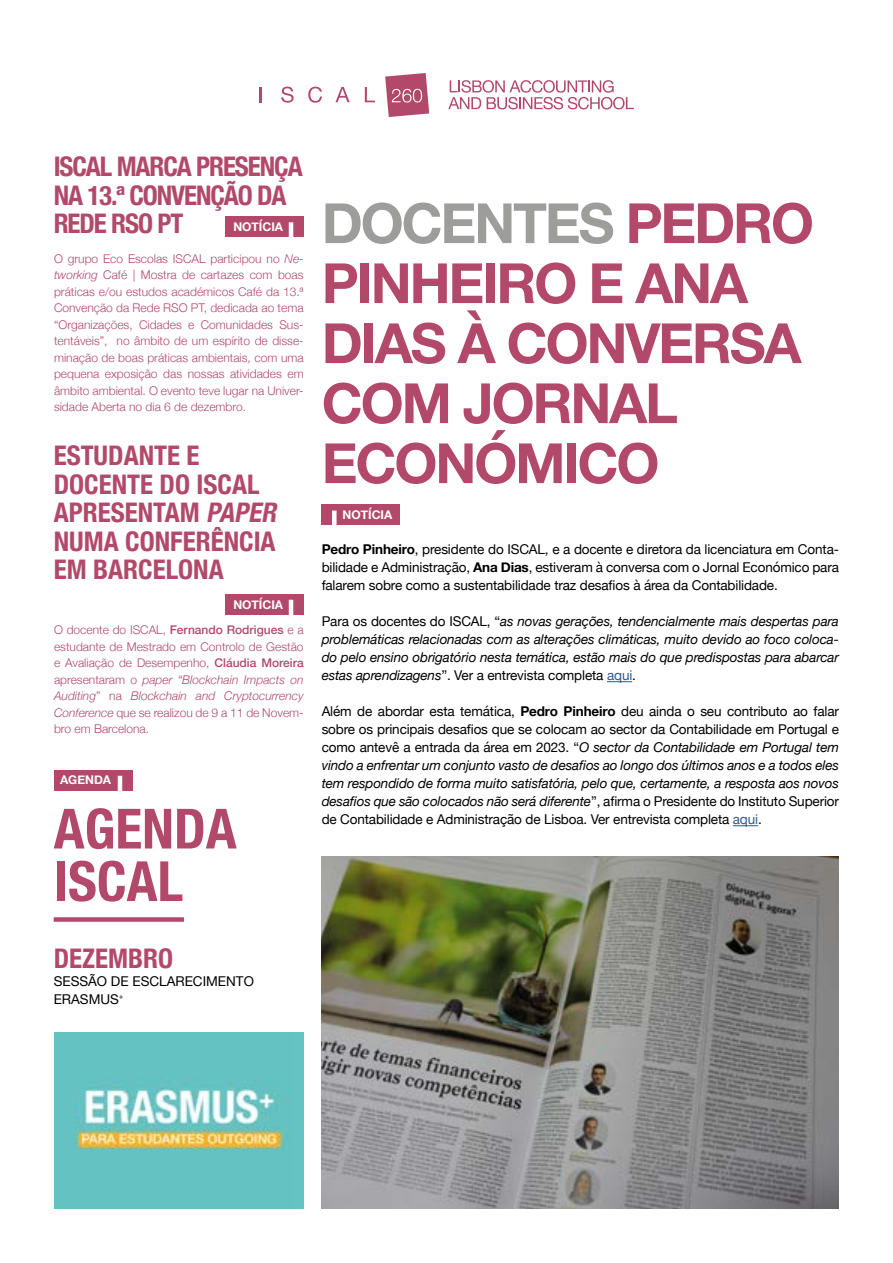
<style>
.page{position:relative;width:893px;height:1263px;background:#fff}
.page>*{position:absolute;margin:0;border:0;box-sizing:border-box;transform-origin:0 0}
.t1{font:700 55.5px/60px "Helvetica Neue";letter-spacing:-.04em;color:#b2496a}
.t2{font:700 condensed 55.5px/52.5px "Helvetica Neue";color:#b2496a}
.t3{font:700 condensed 27px/28.5px "Helvetica Neue";color:#b2496a}
.t4{font:700 condensed 27px/28.5px "Helvetica Neue";letter-spacing:-.04em;color:#b2496a}
.t5{font:13.5px/18px "Helvetica Neue";letter-spacing:-.01em;color:#000;text-align:justify}
.t6{font:italic 13.5px/18px "Helvetica Neue";letter-spacing:-.01em;color:#000;text-align:justify}
.t7{font:300 12px/16.5px "Helvetica Neue";color:#b2496a;text-align:justify}
.t8{font:700 12px "Helvetica Neue";color:#fff}
.s1{font-style:italic}
.s2{font-weight:500}
.s3{color:#9d9d9c}
.s4{font-weight:700}
.s5{font-style:normal}
.s6{font-style:normal;color:#275b9b}
.s7{color:#275b9b}
</style>
<div class="page">
<svg style="left:448px;top:80px;width:186px;height:29px"></svg>
<svg style="left:259px;top:87px;width:2px;height:15px"></svg>
<svg style="left:281px;top:87px;width:13px;height:16px"></svg>
<svg style="left:308px;top:87px;width:14px;height:16px"></svg>
<svg style="left:365px;top:87px;width:10px;height:15px"></svg>
<svg style="left:335px;top:87px;width:15px;height:15px"></svg>
<svg style="left:385px;top:73px;width:44px;height:44px;background:#c16e88"></svg>
<div style="left:322px;top:504px;width:78px;height:21px;background:#b2496a"></div>
<div style="left:332px;top:510px;width:5px;height:16px;background:#fff"></div>
<svg style="left:607px;top:681px;width:25px;height:1px"></svg>
<svg style="left:733px;top:825px;width:25px;height:1px"></svg>
<img style="left:322px;top:857px;width:517px;height:352px">
<div style="left:54px;top:770px;width:79px;height:20px;background:#b2496a"></div>
<hr style="left:118px;top:776px;width:4px;height:16px;background:#fff">
<div style="left:54px;top:917px;width:130px;height:5px;background:#b2496a"></div>
<img style="left:54px;top:1033px;width:250px;height:176px">
<div style="left:225px;top:594px;width:79px;height:20px;background:#b2496a"></div>
<hr style="left:289px;top:600px;width:4px;height:15px;background:#fff">
<div style="left:225px;top:216px;width:79px;height:21px;background:#b2496a"></div>
<hr style="left:289px;top:222px;width:4px;height:16px;background:#fff">
<h2 class="t4" style="left:54px;top:151px;width:250px">ISCAL MARCA PRESENÇA<br>NA 13.ª CONVENÇÃO DA<br>REDE RSO PT</h2>
<p class="t8" style="left:233px;top:217px;width:51px">NOTÍCIA</p>
<p class="t7" style="left:54px;top:249px;width:251px">O grupo Eco Escolas ISCAL participou no <span class="s1">Ne&shy;tworking</span> Café | Mostra de cartazes com boas práticas e/ou estudos académicos Café da 13.ª Convenção da Rede RSO PT, dedicada ao tema “Organizações, Cidades e Comunidades Sus&shy;tentáveis”, no âmbito de um espírito de disse&shy;minação de boas práticas ambientais, com uma pequena exposição das nossas atividades em âmbito ambiental. O evento teve lugar na Univer&shy;sidade Aberta no dia 6 de dezembro.</p>
<h2 class="t3" style="left:54px;top:439px;width:231px">ESTUDANTE E<br>DOCENTE DO ISCAL<br>APRESENTAM <span class="s1">PAPER<br></span>NUMA CONFERÊNCIA<br>EM BARCELONA</h2>
<p class="t8" style="left:233px;top:595px;width:51px">NOTÍCIA</p>
<p class="t7" style="left:54px;top:621px;width:251px">O docente do ISCAL, <span class="s2">Fernando Rodrigues</span> e a estudante de Mestrado em Controlo de Gestão e Avaliação de Desempenho, <span class="s2">Cláudia Moreira </span>apresentaram o <span class="s1">paper “Blockchain Impacts on Auditing</span>” na <span class="s1">Blockchain and Cryptocurrency Conference</span> que se realizou de 9 a 11 de Novem&shy;bro em Barcelona.</p>
<p class="t8" style="left:60px;top:770px;width:53px">AGENDA</p>
<h1 class="t2" style="left:54px;top:799px;width:184px">AGENDA<br>ISCAL</h1>
<h1 class="t1" style="left:322px;top:195px;width:494px"><span class="s3">DOCENTES</span> PEDRO<br>PINHEIRO E ANA<br>DIAS À CONVERSA<br>COM JORNAL<br>ECONÓMICO</h1>
<p class="t8" style="left:343px;top:505px;width:51px">NOTÍCIA</p>
<p class="t5" style="left:322px;top:541px;width:519px"><span class="s4">Pedro Pinheiro</span>, presidente do ISCAL, e a docente e diretora da licenciatura em Conta&shy;bilidade e Administração, <span class="s4">Ana Dias</span>, estiveram à conversa com o Jornal Económico para falarem sobre como a sustentabilidade traz desafios à área da Contabilidade.</p>
<p class="t6" style="left:322px;top:613px;width:519px"><span class="s5">Para os docentes do ISCAL, “</span>as novas gerações, tendencialmente mais despertas para problemáticas relacionadas com as alterações climáticas, muito devido ao foco coloca&shy;do pelo ensino obrigatório nesta temática, estão mais do que predispostas para abarcar estas aprendizagens<span class="s5">”. Ver a entrevista completa</span> <span class="s6">aqui</span><span class="s5">.</span></p>
<p class="t5" style="left:322px;top:703px;width:519px">Além de abordar esta temática, <span class="s4">Pedro Pinheiro</span> deu ainda o seu contributo ao falar sobre os principais desafios que se colocam ao sector da Contabilidade em Portugal e como antevê a entrada da área em 2023. “<span class="s1">O sector da Contabilidade em Portugal tem vindo a enfrentar um conjunto vasto de desafios ao longo dos últimos anos e a todos eles tem respondido de forma muito satisfatória, pelo que, certamente, a resposta aos novos desafios que são colocados não será diferente</span>”, afirma o Presidente do Instituto Superior de Contabilidade e Administração de Lisboa. Ver entrevista completa <span class="s7">aqui</span>.</p>
<h2 class="t3" style="left:54px;top:942px;width:121px">DEZEMBRO</h2>
<p class="t5" style="left:54px;top:973px;width:202px">SESSÃO DE ESCLARECIMENTO<br>ERASMUS<sup>+</sup></p>
</div>
